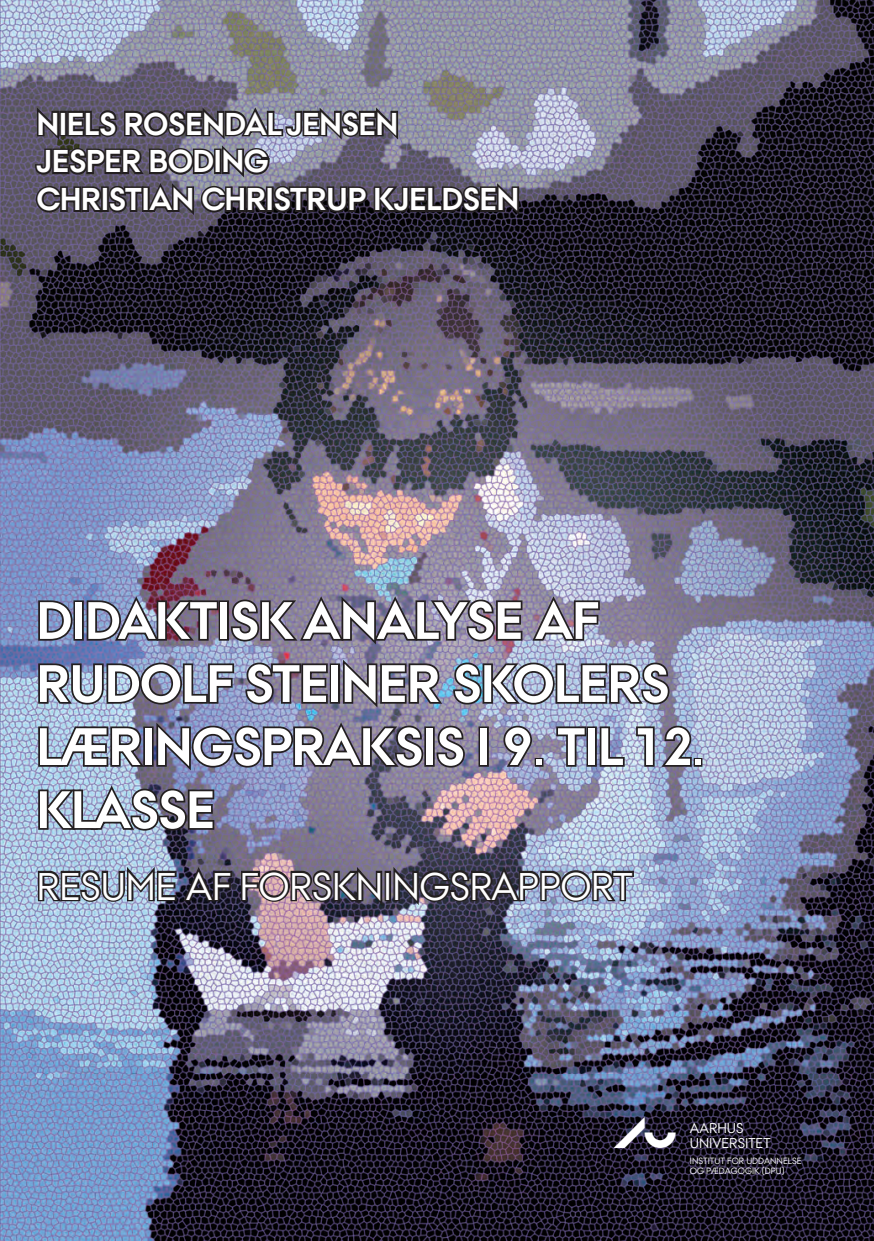
<style>
.page{position:relative;width:874px;height:1241px;background:#fff}
.page>*{position:absolute;margin:0;border:0;box-sizing:border-box;transform-origin:0 0}
.t1{font:700 52.5px/63px "AU Passata";color:#fff}
.t2{font:38.5px "AU Passata";color:#fff}
.t3{font:700 31.5px/37.8px "AU Passata";color:#fff}
.t4{font:14.17px/15.4px "AU Passata";color:#fff}
.t5{font:9.1px "AU Passata";color:#fff}
.s1{font-family:"AU Peto";font-size:30.97px}
</style>
<div class="page">
<img style="left:0;top:0;width:873px;height:1240px">
<svg style="left:33px;top:103px;width:487px;height:116px;background:#565360"></svg>
<svg style="left:36px;top:598px;width:39px;height:44px;background:#5a6482"></svg>
<div style="left:73px;top:600px;width:11px;height:40px;border:4px solid #231f20"></div>
<img style="left:85px;top:592px;width:135px;height:51px">
<div style="left:218px;top:600px;width:11px;height:40px;border:4px solid #231f20"></div>
<img style="left:229px;top:592px;width:295px;height:56px">
<svg style="left:530px;top:592px;width:71px;height:51px;background:#7b788a"></svg>
<img style="left:36px;top:660px;width:200px;height:46px">
<img style="left:243px;top:660px;width:86px;height:47px">
<div style="left:329px;top:663px;width:11px;height:40px;border:4px solid #231f20"></div>
<img style="left:341px;top:655px;width:104px;height:56px">
<img style="left:451px;top:660px;width:220px;height:47px">
<svg style="left:36px;top:724px;width:111px;height:45px;background:#6e798a"></svg>
<div style="left:143px;top:726px;width:10px;height:40px;border:4px solid #231f20"></div>
<svg style="left:155px;top:718px;width:270px;height:56px;background:#64657d"></svg>
<div style="left:424px;top:726px;width:10px;height:40px;border:4px solid #231f20"></div>
<svg style="left:434px;top:723px;width:33px;height:47px;background:#66606f"></svg>
<div style="left:478px;top:726px;width:10px;height:40px;border:4px solid #231f20"></div>
<svg style="left:500px;top:723px;width:34px;height:46px;background:#73758a"></svg>
<div style="left:534px;top:757px;width:9px;height:9px;border:4px solid #231f20"></div>
<svg style="left:554px;top:724px;width:33px;height:44px"></svg>
<div style="left:586px;top:726px;width:10px;height:40px;border:4px solid #231f20"></div>
<svg style="left:597px;top:724px;width:29px;height:44px"></svg>
<svg style="left:634px;top:723px;width:59px;height:45px;background:#74798d"></svg>
<div style="left:693px;top:757px;width:9px;height:9px;border:4px solid #231f20"></div>
<img style="left:36px;top:781px;width:180px;height:52px">
<img style="left:36px;top:861px;width:348px;height:48px">
<div style="left:384px;top:870px;width:7px;height:31px;border:4px solid #231f20"></div>
<img style="left:391px;top:862px;width:244px;height:47px">
<p class="t3" style="left:37px;top:105px;width:480px">NIELS ROSENDAL JENSEN<br>JESPER BODING<br>CHRISTIAN CHRISTRUP KJELDSEN</p>
<p class="t1" style="left:37px;top:589px;width:668px">DIDAKTISK ANALYSE AF<br>RUDOLF STEINER SKOLERS<br>LÆRINGSPRAKSIS I 9. TIL 12.<br>KLASSE</p>
<p class="t2" style="left:37px;top:863px;width:597px">RESUME AF FORSKNINGSRAPPORT</p>
<p class="t4" style="left:613px;top:1119px;width:158px;text-indent:76px">AARHUS<br><span class="s1">AU</span> UNIVERSITET</p>
<p class="t5" style="left:689px;top:1154px;width:113px">INSTITUT FOR UDDANNELSE</p>
<p class="t5" style="left:689px;top:1164px;width:96px">OG PÆDAGOGIK (DPU)</p>
</div>
